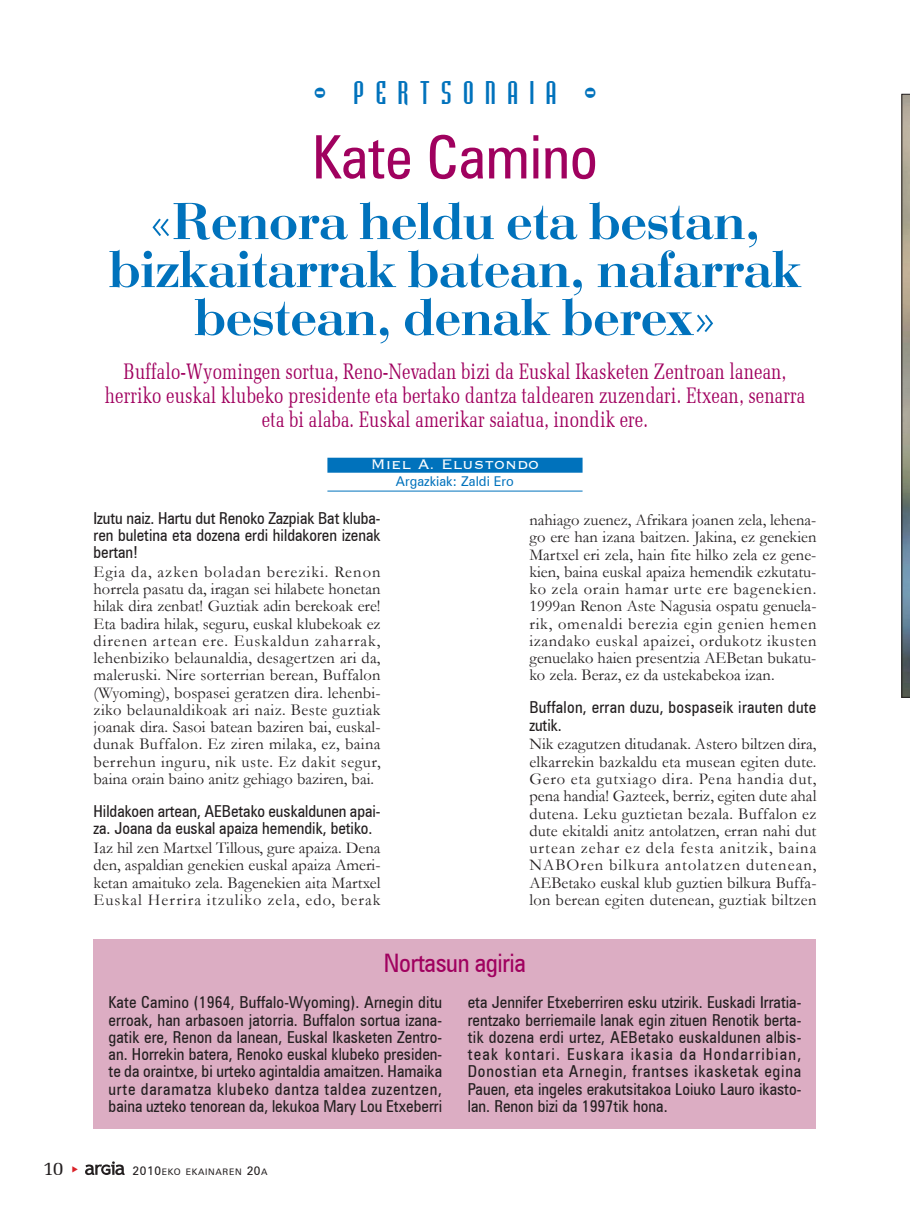
<style>
.page{position:relative;width:910px;height:1229px;background:#fff}
.page>*{position:absolute;margin:0;border:0;box-sizing:border-box;transform-origin:0 0}
.t1{font:60px "Zurich Cn BT";color:#a0015f}
.t2{font:54px/48px "Bodoni";color:#0072bc;text-align:center}
.t3{font:30px "Bodiac";letter-spacing:.38em;color:#0072bc}
.t4{font:25.5px "Zurich Cn BT";letter-spacing:-.015em;color:#a0015f}
.t5{font:22.5px/24px "Memoir Condensed";color:#a0015f;text-align:center}
.t6{font:19.5px "Memoir";color:#231f20}
.t7{font:18px "Copprpl Goth BT";color:#fff}
.t8{font:16.5px/17.2px "Garamond";color:#231f20;text-align:justify}
.t9{font:16.5px/17.2px "Zurich Cn BT";letter-spacing:.005em;color:#231f20;text-align:justify}
.t10{font:13.5px "Zurich BT";color:#0072bc;scale:.95 1}
.t11{font:9px "Zurich BT";letter-spacing:.075em;color:#231f20}
.s1{font-size:12px}
</style>
<div class="page">
<svg style="left:85px;top:1161px;width:40px;height:14px"></svg>
<div style="left:327px;top:458px;width:256px;height:15px;background:#0072bc"></div>
<hr style="left:327px;top:491px;width:256px;height:1px;background:#0072bc">
<svg style="left:901px;top:94px;width:9px;height:604px"></svg>
<div style="left:94px;top:939px;width:722px;height:190px;background:#dcadc3"></div>
<h3 class="t3" style="left:313px;top:81px;width:285px">- PERTSONAIA -</h3>
<h1 class="t1" style="left:312px;top:121px;width:287px">Kate Camino</h1>
<h2 class="t2" style="left:109px;top:203px;width:694px">«Renora heldu eta bestan, bizkaitarrak batean, nafarrak bestean, denak berex»</h2>
<h3 class="t5" style="left:105px;top:360px;width:702px">Buffalo-Wyomingen sortua, Reno-Nevadan bizi da Euskal Ikasketen Zentroan lanean, herriko euskal klubeko presidente eta bertako dantza taldearen zuzendari. Etxean, senarra eta bi alaba. Euskal amerikar saiatua, inondik ere.</h3>
<p class="t7" style="left:371px;top:455px;width:170px">Miel A. Elustondo</p>
<p class="t10" style="left:396px;top:473px;width:126px">Argazkiak: Zaldi Ero</p>
<p class="t9" style="left:94px;top:509px;width:288px">Izutu naiz. Hartu dut Renoko Zazpiak Bat kluba&shy;ren buletina eta dozena erdi hildakoren izenak bertan!</p>
<p class="t8" style="left:94px;top:563px;width:289px">Egia da, azken boladan bereziki. Renon horrela pasatu da, iragan sei hilabete honetan hilak dira zenbat! Guztiak adin berekoak ere!<br>Eta badira hilak, seguru, euskal klubekoak ez direnen artean ere. Euskaldun zaharrak, lehenbiziko belaunaldia, desagertzen ari da, maleruski. Nire sorterrian berean, Buffalon (Wyoming), bospasei geratzen dira. lehenbi&shy;ziko belaunaldikoak ari naiz. Beste guztiak joanak dira. Sasoi batean baziren bai, euskal&shy;dunak Buffalon. Ez ziren milaka, ez, baina berrehun inguru, nik uste. Ez dakit segur, baina orain baino anitz gehiago baziren, bai.</p>
<p class="t9" style="left:94px;top:802px;width:288px">Hildakoen artean, AEBetako euskaldunen apai&shy;za. Joana da euskal apaiza hemendik, betiko.</p>
<p class="t8" style="left:94px;top:839px;width:289px">Iaz hil zen Martxel Tillous, gure apaiza. Dena den, aspaldian genekien euskal apaiza Ameri&shy;ketan amaituko zela. Bagenekien aita Martxel Euskal Herrira itzuliko zela, edo, berak</p>
<p class="t8" style="left:529px;top:512px;width:289px">nahiago zuenez, Afrikara joanen zela, lehena&shy;go ere han izana baitzen. Jakina, ez genekien Martxel eri zela, hain fite hilko zela ez gene&shy;kien, baina euskal apaiza hemendik ezkutatu&shy;ko zela orain hamar urte ere bagenekien.<br>1999an Renon Aste Nagusia ospatu genuela&shy;rik, omenaldi berezia egin genien hemen izandako euskal apaizei, ordukotz ikusten genuelako haien presentzia AEBetan bukatu&shy;ko zela. Beraz, ez da ustekabekoa izan.</p>
<p class="t9" style="left:529px;top:699px;width:288px">Buffalon, erran duzu, bospaseik irauten dute zutik.</p>
<p class="t8" style="left:529px;top:736px;width:289px">Nik ezagutzen ditudanak. Astero biltzen dira, elkarrekin bazkaldu eta musean egiten dute.<br>Gero eta gutxiago dira. Pena handia dut, pena handia! Gazteek, berriz, egiten dute ahal dutena. Leku guztietan bezala. Buffalon ez dute ekitaldi anitz antolatzen, erran nahi dut urtean zehar ez dela festa anitzik, baina NABOren bilkura antolatzen dutenean, AEBetako euskal klub guztien bilkura Buffa&shy;lon berean egiten dutenean, guztiak biltzen</p>
<h3 class="t4" style="left:384px;top:947px;width:144px">Nortasun agiria</h3>
<p class="t9" style="left:109px;top:993px;width:335px">Kate Camino (1964, Buffalo-Wyoming). Arnegin ditu erroak, han arbasoen jatorria. Buffalon sortua izana&shy;gatik ere, Renon da lanean, Euskal Ikasketen Zentro&shy;an. Horrekin batera, Renoko euskal klubeko presiden&shy;te da oraintxe, bi urteko agintaldia amaitzen. Hamaika urte daramatza klubeko dantza taldea zuzentzen, baina uzteko tenorean da, lekukoa Mary Lou Etxeberri</p>
<p class="t9" style="left:468px;top:993px;width:335px">eta Jennifer Etxeberriren esku utzirik. Euskadi Irratia&shy;rentzako berriemaile lanak egin zituen Renotik berta&shy;tik dozena erdi urtez, AEBetako euskaldunen albis&shy;teak kontari. Euskara ikasia da Hondarribian, Donostian eta Arnegin, frantses ikasketak egina Pauen, eta ingeles erakutsitakoa Loiuko Lauro ikasto&shy;lan. Renon bizi da 1997tik hona.</p>
<p class="t6" style="left:43px;top:1157px;width:22px">10</p>
<p class="t11" style="left:132px;top:1166px;width:137px"><span class="s1">2010</span>EKO EKAINAREN <span class="s1">20</span>A</p>
</div>
